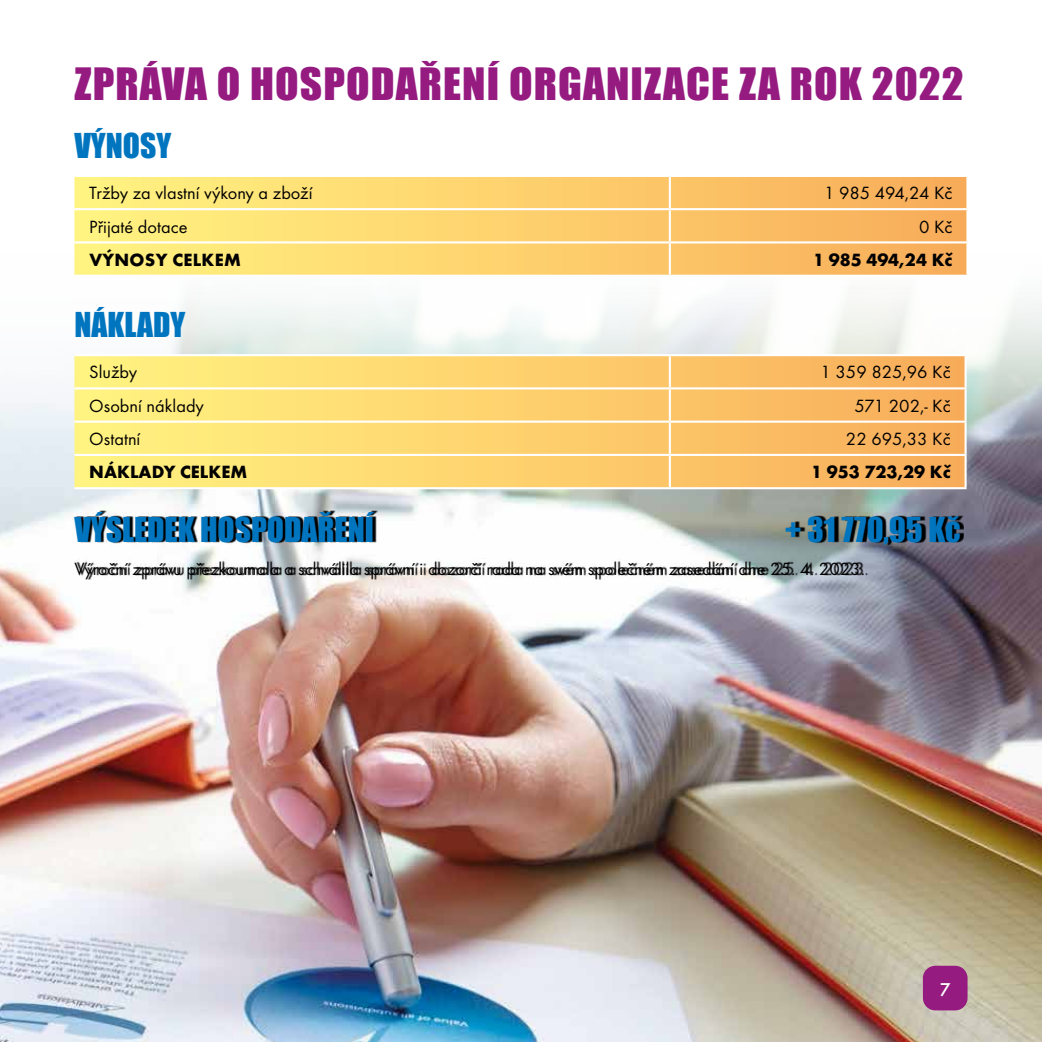
<style>
.page{position:relative;width:1042px;height:1042px;background:#fff}
.page>*{position:absolute;margin:0;border:0;box-sizing:border-box;transform-origin:0 0}
.t1{font:40.95px "Impact";letter-spacing:.025em;color:#951b81;scale:1.06 1}
.t2{font:31.5px "Impact";color:#0075bf}
.t3{font:500 19.25px "Futura TOT";color:#fff}
.t4{font:18.38px "Futura TOT";color:#000}
.t5{font:700 18.38px "Futura TOT";color:#000}
</style>
<div class="page">
<img style="left:0;top:301px;width:1042px;height:741px">
<svg style="left:74px;top:177px;width:892px;height:98px;background:#fcd170"></svg>
<hr style="left:669px;top:177px;width:2px;height:31px;background:#fff">
<hr style="left:669px;top:210px;width:2px;height:31px;background:#fff">
<hr style="left:669px;top:243px;width:2px;height:32px;background:#fff">
<hr style="left:74px;top:208px;width:596px;height:2px;background:#fff">
<hr style="left:670px;top:208px;width:298px;height:2px;background:#fff">
<hr style="left:74px;top:241px;width:596px;height:2px;background:#fff">
<hr style="left:670px;top:241px;width:298px;height:2px;background:#fff">
<svg style="left:74px;top:356px;width:890px;height:131px;background:#fcd16f"></svg>
<hr style="left:669px;top:356px;width:2px;height:31px;background:#fff">
<hr style="left:964px;top:356px;width:2px;height:31px;background:#fff">
<hr style="left:669px;top:389px;width:2px;height:32px;background:#fff">
<hr style="left:964px;top:389px;width:2px;height:32px;background:#fff">
<hr style="left:669px;top:423px;width:2px;height:31px;background:#fff">
<hr style="left:964px;top:423px;width:2px;height:31px;background:#fff">
<hr style="left:669px;top:456px;width:2px;height:31px;background:#fff">
<hr style="left:964px;top:456px;width:2px;height:31px;background:#fff">
<hr style="left:74px;top:354px;width:596px;height:2px;background:#fff">
<hr style="left:670px;top:354px;width:296px;height:2px;background:#fff">
<hr style="left:74px;top:387px;width:596px;height:2px;background:#fff">
<hr style="left:670px;top:387px;width:296px;height:2px;background:#fff">
<hr style="left:74px;top:421px;width:596px;height:2px;background:#fff">
<hr style="left:670px;top:421px;width:296px;height:2px;background:#fff">
<hr style="left:74px;top:454px;width:596px;height:2px;background:#fff">
<hr style="left:670px;top:454px;width:296px;height:2px;background:#fff">
<hr style="left:74px;top:487px;width:596px;height:2px;background:#fff">
<hr style="left:670px;top:487px;width:296px;height:2px;background:#fff">
<div style="left:923px;top:966px;width:44px;height:44px;background:#951b81;border-radius:12px"></div>
<svg style="left:76px;top:510px;width:888px;height:69px"></svg>
<h1 class="t1" style="left:74px;top:53px;width:840px">ZPRÁVA O HOSPODAŘENÍ ORGANIZACE ZA ROK 2022</h1>
<h2 class="t2" style="left:74px;top:121px;width:98px">VÝNOSY</h2>
<p class="t4" style="left:89px;top:182px;width:225px">Tržby za vlastní výkony a zboží</p>
<p class="t4" style="left:824px;top:182px;width:130px">1 985 494,24 Kč</p>
<p class="t4" style="left:89px;top:215px;width:100px">Přijaté dotace</p>
<p class="t4" style="left:919px;top:215px;width:35px">0 Kč</p>
<p class="t5" style="left:89px;top:248px;width:153px">VÝNOSY CELKEM</p>
<p class="t5" style="left:813px;top:248px;width:141px">1 985 494,24 Kč</p>
<h2 class="t2" style="left:74px;top:300px;width:113px">NÁKLADY</h2>
<p class="t4" style="left:89px;top:361px;width:50px">Služby</p>
<p class="t4" style="left:820px;top:361px;width:132px">1 359 825,96 Kč</p>
<p class="t4" style="left:89px;top:395px;width:116px">Osobní náklady</p>
<p class="t4" style="left:854px;top:395px;width:98px">571 202,- Kč</p>
<p class="t4" style="left:89px;top:428px;width:53px">Ostatní</p>
<p class="t4" style="left:846px;top:428px;width:106px">22 695,33 Kč</p>
<p class="t5" style="left:89px;top:461px;width:159px">NÁKLADY CELKEM</p>
<p class="t5" style="left:811px;top:461px;width:141px">1 953 723,29 Kč</p>
<h2 class="t2" style="left:74px;top:505px;width:301px">VÝSLEDEK HOSPODAŘENÍ</h2>
<h2 class="t2" style="left:785px;top:505px;width:178px">+ 31 770,95 Kč</h2>
<p class="t4" style="left:74px;top:558px;width:792px">Výroční zprávu přezkoumala a schválila správní i dozorčí rada na svém společném zasedání dne 25. 4. 2023.</p>
<p class="t3" style="left:940px;top:978px;width:12px">7</p>
</div>
